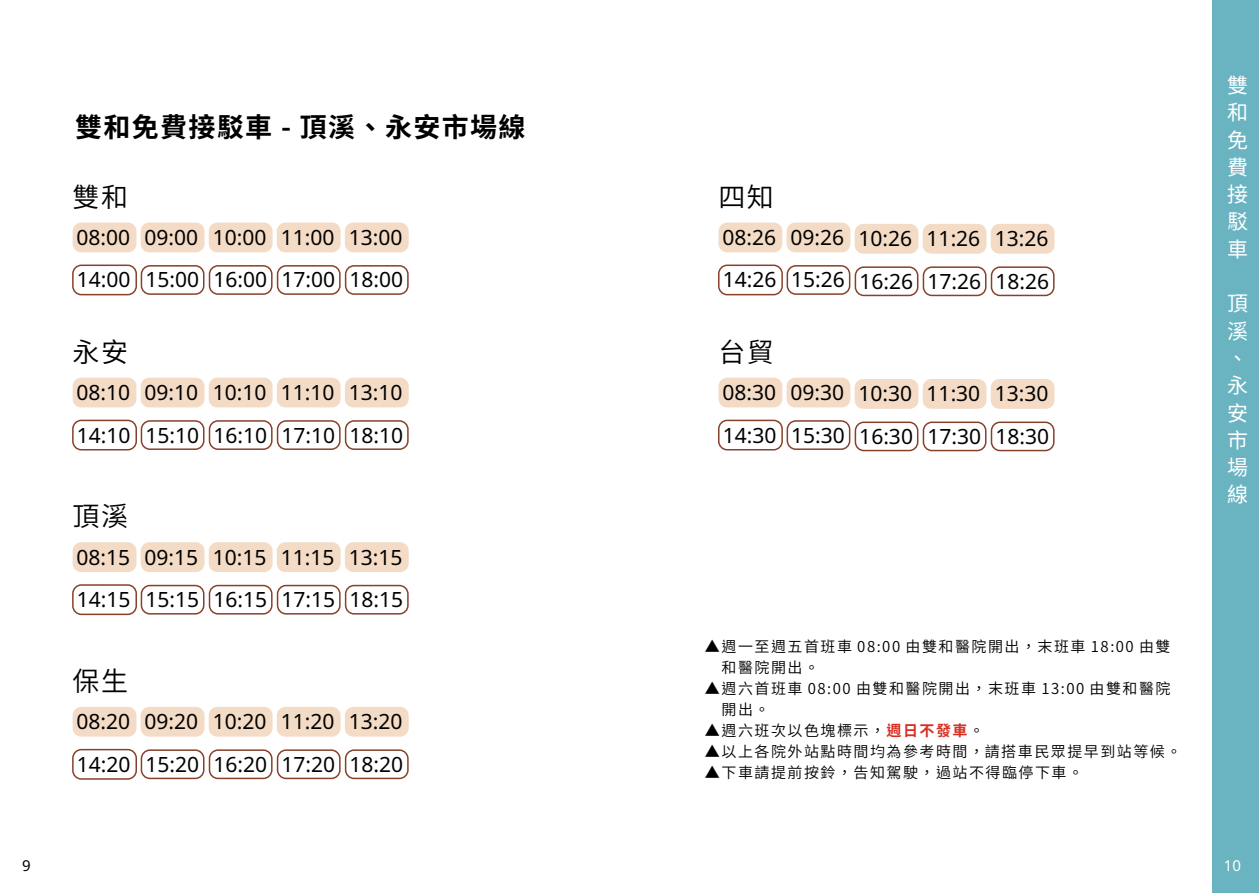
<style>
.page{position:relative;width:1259px;height:893px;background:#fff}
.page>*{position:absolute;margin:0;border:0;box-sizing:border-box;transform-origin:0 0}
.t1{font:700 27px "Noto Sans CJ Ktc";letter-spacing:.05em;color:#000}
.t2{font:600 27px "Noto Sans CJ Ktc";letter-spacing:.05em;color:#000}
.t3{font:21px/42.5px "Noto Sans";color:#000}
.t4{font:21px/27.3px "Noto Sans CJ Ktc";color:#fff;text-align:justify}
.t5{font:600 15px/21px "Noto Sans CJ Ktc";letter-spacing:.1em;color:#000}
.t6{font:15px "Noto Sans";color:#fff}
.t7{font:15px "Noto Sans";color:#000}
.s1{font-weight:700;color:#d92f23}
</style>
<div class="page">
<div style="left:1212px;top:0;width:47px;height:893px;background:#6ab4c2"></div>
<div style="left:718px;top:378px;width:64px;height:29px;background:#f3dbc5;border-radius:9px"></div>
<div style="left:786px;top:378px;width:64px;height:29px;background:#f3dbc5;border-radius:9px"></div>
<div style="left:718px;top:223px;width:64px;height:29px;background:#f3dbc5;border-radius:9px"></div>
<div style="left:786px;top:223px;width:64px;height:29px;background:#f3dbc5;border-radius:9px"></div>
<div style="left:718px;top:265px;width:65px;height:30px;border:2px solid #86412a;border-radius:9px"></div>
<div style="left:786px;top:265px;width:64px;height:30px;border:2px solid #86412a;border-radius:9px"></div>
<div style="left:718px;top:420px;width:65px;height:30px;border:2px solid #86412a;border-radius:9px"></div>
<div style="left:786px;top:420px;width:64px;height:30px;border:2px solid #86412a;border-radius:9px"></div>
<div style="left:854px;top:379px;width:64px;height:30px;background:#f3dbc5;border-radius:9px"></div>
<div style="left:922px;top:379px;width:64px;height:30px;background:#f3dbc5;border-radius:9px"></div>
<div style="left:990px;top:379px;width:64px;height:30px;background:#f3dbc5;border-radius:9px"></div>
<div style="left:854px;top:224px;width:64px;height:30px;background:#f3dbc5;border-radius:9px"></div>
<div style="left:922px;top:224px;width:64px;height:30px;background:#f3dbc5;border-radius:9px"></div>
<div style="left:990px;top:224px;width:64px;height:30px;background:#f3dbc5;border-radius:9px"></div>
<div style="left:854px;top:266px;width:64px;height:30px;border:2px solid #86412a;border-radius:9px"></div>
<div style="left:922px;top:266px;width:64px;height:30px;border:2px solid #86412a;border-radius:9px"></div>
<div style="left:990px;top:266px;width:64px;height:30px;border:2px solid #86412a;border-radius:9px"></div>
<div style="left:854px;top:422px;width:64px;height:29px;border:2px solid #86412a;border-radius:9px"></div>
<div style="left:922px;top:422px;width:64px;height:29px;border:2px solid #86412a;border-radius:9px"></div>
<div style="left:990px;top:422px;width:64px;height:29px;border:2px solid #86412a;border-radius:9px"></div>
<div style="left:73px;top:378px;width:63px;height:29px;background:#f3dbc5;border-radius:9px"></div>
<div style="left:73px;top:542px;width:63px;height:30px;background:#f3dbc5;border-radius:9px"></div>
<div style="left:73px;top:707px;width:63px;height:30px;background:#f3dbc5;border-radius:9px"></div>
<div style="left:141px;top:378px;width:63px;height:29px;background:#f3dbc5;border-radius:9px"></div>
<div style="left:141px;top:542px;width:63px;height:30px;background:#f3dbc5;border-radius:9px"></div>
<div style="left:141px;top:707px;width:63px;height:30px;background:#f3dbc5;border-radius:9px"></div>
<div style="left:209px;top:378px;width:63px;height:29px;background:#f3dbc5;border-radius:9px"></div>
<div style="left:209px;top:542px;width:63px;height:30px;background:#f3dbc5;border-radius:9px"></div>
<div style="left:209px;top:707px;width:63px;height:30px;background:#f3dbc5;border-radius:9px"></div>
<div style="left:277px;top:378px;width:64px;height:29px;background:#f3dbc5;border-radius:9px"></div>
<div style="left:277px;top:542px;width:64px;height:30px;background:#f3dbc5;border-radius:9px"></div>
<div style="left:277px;top:707px;width:64px;height:30px;background:#f3dbc5;border-radius:9px"></div>
<div style="left:345px;top:378px;width:64px;height:29px;background:#f3dbc5;border-radius:9px"></div>
<div style="left:345px;top:542px;width:64px;height:30px;background:#f3dbc5;border-radius:9px"></div>
<div style="left:345px;top:707px;width:64px;height:30px;background:#f3dbc5;border-radius:9px"></div>
<div style="left:73px;top:223px;width:63px;height:29px;background:#f3dbc5;border-radius:9px"></div>
<div style="left:141px;top:223px;width:63px;height:29px;background:#f3dbc5;border-radius:9px"></div>
<div style="left:209px;top:223px;width:63px;height:29px;background:#f3dbc5;border-radius:9px"></div>
<div style="left:277px;top:223px;width:64px;height:29px;background:#f3dbc5;border-radius:9px"></div>
<div style="left:345px;top:223px;width:64px;height:29px;background:#f3dbc5;border-radius:9px"></div>
<div style="left:72px;top:265px;width:65px;height:30px;border:2px solid #86412a;border-radius:9px"></div>
<div style="left:141px;top:265px;width:63px;height:30px;border:2px solid #86412a;border-radius:9px"></div>
<div style="left:209px;top:265px;width:63px;height:30px;border:2px solid #86412a;border-radius:9px"></div>
<div style="left:277px;top:265px;width:64px;height:30px;border:2px solid #86412a;border-radius:9px"></div>
<div style="left:345px;top:265px;width:64px;height:30px;border:2px solid #86412a;border-radius:9px"></div>
<div style="left:72px;top:420px;width:65px;height:30px;border:2px solid #86412a;border-radius:9px"></div>
<div style="left:141px;top:420px;width:63px;height:30px;border:2px solid #86412a;border-radius:9px"></div>
<div style="left:209px;top:420px;width:63px;height:30px;border:2px solid #86412a;border-radius:9px"></div>
<div style="left:277px;top:420px;width:64px;height:30px;border:2px solid #86412a;border-radius:9px"></div>
<div style="left:345px;top:420px;width:64px;height:30px;border:2px solid #86412a;border-radius:9px"></div>
<div style="left:72px;top:584px;width:65px;height:31px;border:2px solid #86412a;border-radius:9px"></div>
<div style="left:141px;top:585px;width:63px;height:30px;border:2px solid #86412a;border-radius:9px"></div>
<div style="left:209px;top:585px;width:63px;height:30px;border:2px solid #86412a;border-radius:9px"></div>
<div style="left:277px;top:585px;width:64px;height:30px;border:2px solid #86412a;border-radius:9px"></div>
<div style="left:345px;top:585px;width:64px;height:30px;border:2px solid #86412a;border-radius:9px"></div>
<div style="left:72px;top:749px;width:65px;height:31px;border:2px solid #86412a;border-radius:9px"></div>
<div style="left:141px;top:749px;width:63px;height:30px;border:2px solid #86412a;border-radius:9px"></div>
<div style="left:209px;top:749px;width:63px;height:30px;border:2px solid #86412a;border-radius:9px"></div>
<div style="left:277px;top:749px;width:64px;height:30px;border:2px solid #86412a;border-radius:9px"></div>
<div style="left:345px;top:749px;width:64px;height:30px;border:2px solid #86412a;border-radius:9px"></div>
<p class="t1" style="left:75px;top:112px;width:452px">雙和免費接駁車 - 頂溪、永安市場線</p>
<p class="t2" style="left:73px;top:181px;width:57px">雙和</p>
<p class="t3" style="left:77px;top:216px;width:328px">08:00 09:00 10:00 11:00 13:00<br>14:00 15:00 16:00 17:00 18:00</p>
<p class="t2" style="left:73px;top:337px;width:57px">永安</p>
<p class="t3" style="left:77px;top:371px;width:55px">08:10</p>
<p class="t3" style="left:145px;top:371px;width:55px">09:10</p>
<p class="t3" style="left:213px;top:371px;width:55px">10:10</p>
<p class="t3" style="left:281px;top:371px;width:55px">11:10</p>
<p class="t3" style="left:349px;top:371px;width:55px">13:10</p>
<p class="t3" style="left:77px;top:413px;width:328px">14:10 15:10 16:10 17:10 18:10</p>
<p class="t2" style="left:73px;top:501px;width:57px">頂溪</p>
<p class="t3" style="left:77px;top:535px;width:55px">08:15</p>
<p class="t3" style="left:145px;top:535px;width:55px">09:15</p>
<p class="t3" style="left:213px;top:535px;width:55px">10:15</p>
<p class="t3" style="left:281px;top:535px;width:55px">11:15</p>
<p class="t3" style="left:349px;top:535px;width:55px">13:15</p>
<p class="t3" style="left:77px;top:578px;width:328px">14:15 15:15 16:15 17:15 18:15</p>
<p class="t2" style="left:73px;top:666px;width:57px">保生</p>
<p class="t3" style="left:77px;top:700px;width:55px">08:20</p>
<p class="t3" style="left:145px;top:700px;width:55px">09:20</p>
<p class="t3" style="left:213px;top:700px;width:55px">10:20</p>
<p class="t3" style="left:281px;top:700px;width:55px">11:20</p>
<p class="t3" style="left:349px;top:700px;width:55px">13:20</p>
<p class="t3" style="left:77px;top:742px;width:328px">14:20 15:20 16:20 17:20 18:20</p>
<p class="t2" style="left:718px;top:181px;width:57px">四知</p>
<p class="t3" style="left:722px;top:216px;width:124px">08:26 09:26<br>14:26 15:26</p>
<p class="t3" style="left:858px;top:217px;width:192px">10:26 11:26 13:26<br>16:26 17:26 18:26</p>
<p class="t2" style="left:718px;top:337px;width:57px">台貿</p>
<p class="t3" style="left:722px;top:371px;width:123px">08:30 09:30</p>
<p class="t3" style="left:722px;top:413px;width:124px">14:30 15:30</p>
<p class="t3" style="left:858px;top:372px;width:191px">10:30 11:30 13:30</p>
<p class="t3" style="left:859px;top:415px;width:191px">16:30 17:30 18:30</p>
<p class="t4" style="left:1227px;top:72px;width:22px">雙和免費接駁車</p>
<p class="t4" style="left:1227px;top:290px;width:22px;text-align:left">頂溪、永安市場線</p>
<p class="t5" style="left:721px;top:636px;width:450px;text-indent:-16px">▲週一至週五首班車 08:00 由雙和醫院開出，末班車 18:00 由雙和醫院開出。</p>
<p class="t5" style="left:721px;top:678px;width:450px;text-indent:-16px">▲週六首班車 08:00 由雙和醫院開出，末班車 13:00 由雙和醫院開出。</p>
<p class="t5" style="left:705px;top:720px;width:281px">▲週六班次以色塊標示，<span class="s1">週日不發車</span>。</p>
<p class="t5" style="left:705px;top:741px;width:478px">▲以上各院外站點時間均為參考時間，請搭車民眾提早到站等候。</p>
<p class="t5" style="left:705px;top:762px;width:380px">▲下車請提前按鈴，告知駕駛，過站不得臨停下車。</p>
<p class="t7" style="left:22px;top:855px;width:10px">9</p>
<p class="t6" style="left:1223px;top:855px;width:19px">10</p>
</div>
